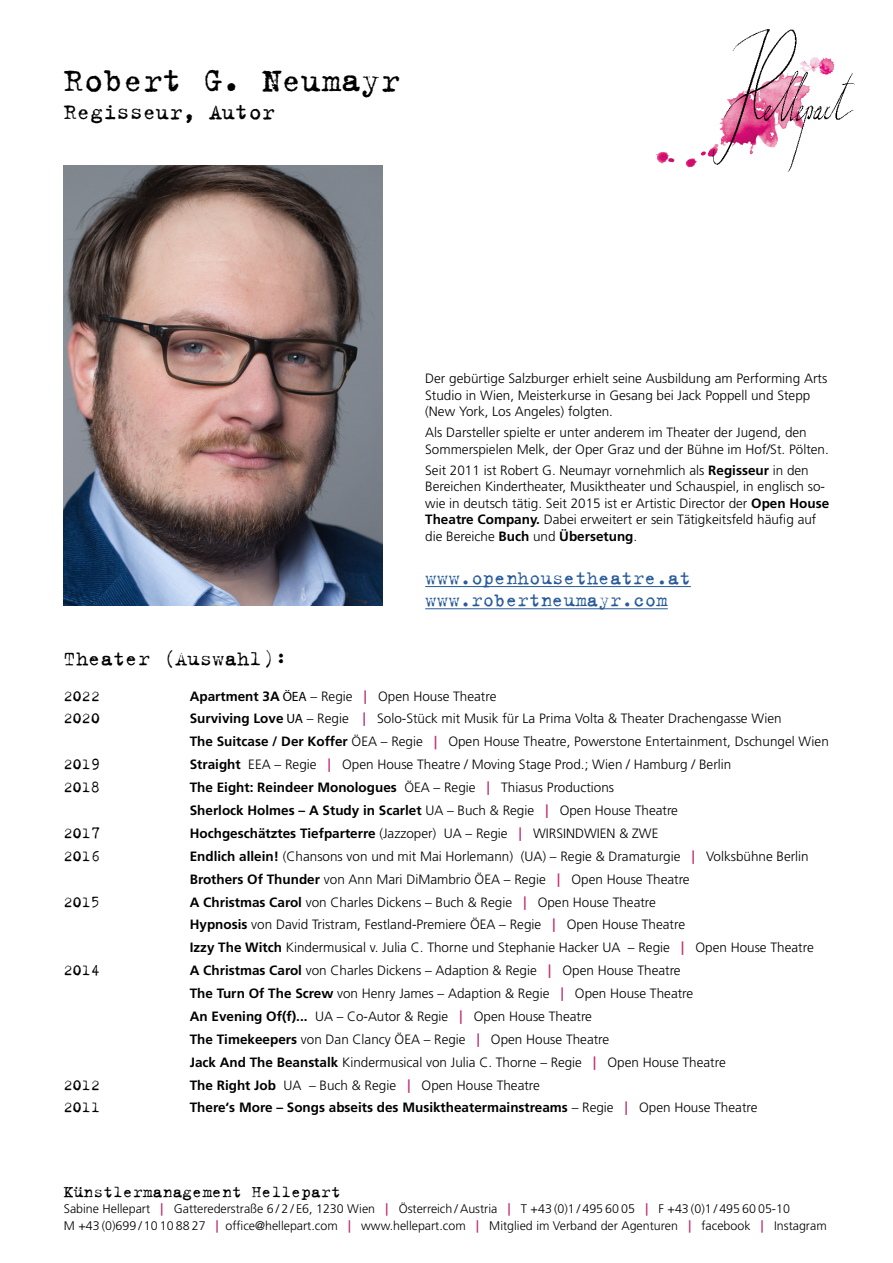
<style>
.page{position:relative;width:893px;height:1263px;background:#fff}
.page>*{position:absolute;margin:0;border:0;box-sizing:border-box;transform-origin:0 0}
.t1{font:36px "Trixie";color:#000}
.t2{font:24px "Trixie";color:#000}
.t3{font:22.5px "Trixie Text";color:#000}
.t4{font:21px/22.2px "Trixie Text";color:#275b9b}
.t5{font:18px "Trixie Text";color:#000}
.t6{font:16.5px "Trixie Text";color:#000}
.t7{font:300 13.5px/23px "Frutiger LT Std";color:#000}
.t8{font:700 13.5px/23px "Frutiger CE";color:#000}
.t9{font:300 12.45px/16.5px "Frutiger LT Std";color:#000}
.s1{font-weight:700}
.s2{font-family:"Frutiger CE";font-weight:700}
.s3{font-family:"Myriad Pro";font-weight:400}
.s4{font-family:"Frutiger CE";font-weight:700;color:#bf2d6e}
.s5{font-weight:700;color:#bf2d6e}
.s6{font-family:"Frutiger LT Std";font-weight:300}
.s7{color:#bf2d6e}
.s8{font-family:"Frutiger"}
</style>
<div class="page">
<img style="left:705px;top:29px;width:150px;height:143px">
<img style="left:64px;top:166px;width:319px;height:440px">
<hr style="left:425px;top:586px;width:266px;height:1px;background:#275b9b">
<hr style="left:425px;top:608px;width:243px;height:1px;background:#275b9b">
<h1 class="t1" style="left:64px;top:57px;width:338px">Robert G. Neumayr</h1>
<h2 class="t2" style="left:64px;top:97px;width:213px">Regisseur, Autor</h2>
<p class="t7" style="left:425px;top:370px;width:404px;line-height:16.5px">Der gebürtige Salzburger erhielt seine Ausbildung am Performing Arts<br>Studio in Wien, Meisterkurse in Gesang bei Jack Poppell und Stepp (New York, Los Angeles) folgten.</p>
<p class="t7" style="left:425px;top:424px;width:405px;line-height:16.5px">Als Darsteller spielte er unter anderem im Theater der Jugend, den<br>Sommerspielen Melk, der Oper Graz und der Bühne im Hof/St. Pölten.</p>
<p class="t7" style="left:425px;top:462px;width:405px;line-height:16.5px">Seit 2011 ist Robert G. Neumayr vornehmlich als <span class="s1">Regisseur</span> in den Bereichen Kindertheater, Musiktheater und Schauspiel, in englisch so&shy;wie in deutsch tätig. Seit 2015 ist er Artistic Director der <span class="s2">Open House Theatre Company.</span> Dabei erweitert er sein Tätigkeitsfeld häufig auf die Bereiche <span class="s1">Buch</span> und <span class="s1">Übersetung</span>.</p>
<h3 class="t4" style="left:425px;top:566px;width:267px">www.openhousetheatre.at www.robertneumayr.com</h3>
<h3 class="t3" style="left:64px;top:645px;width:224px">Theater (Auswahl):</h3>
<p class="t6" style="left:64px;top:686px;width:38px">2022</p>
<p class="t7" style="left:190px;top:685px;width:308px"><span class="s1">Apartment 3A</span> <span class="s3">ÖEA</span> – Regie <span class="s4">|</span> Open House Theatre</p>
<p class="t6" style="left:64px;top:709px;width:38px">2020</p>
<p class="t7" style="left:190px;top:707px;width:640px"><span class="s1">Surviving Love</span> <span class="s3">UA</span> – Regie <span class="s4">|</span> Solo-Stück mit Musik für La Prima Volta &amp; Theater Drachengasse Wien<br><span class="s1">The Suitcase / Der Koffer</span> ÖEA – Regie <span class="s5">|</span> Open House Theatre, Powerstone Entertainment, Dschungel Wien</p>
<p class="t6" style="left:64px;top:755px;width:38px">2019</p>
<p class="t7" style="left:190px;top:753px;width:543px"><span class="s2">Straight</span> EEA – Regie <span class="s4">|</span> Open House Theatre / Moving Stage Prod.; Wien / Hamburg / Berlin</p>
<p class="t6" style="left:64px;top:777px;width:38px">2018</p>
<p class="t8" style="left:190px;top:776px;width:490px">The Eight: Reindeer Monologues <span class="s6">ÖEA – Regie</span> <span class="s7">|</span> <span class="s6">Thiasus Productions<br></span>Sherlock Holmes – A Study in Scarlet <span class="s6">UA – Buch &amp; Regie</span> <span class="s7">|</span> <span class="s6">Open House Theatre</span></p>
<p class="t6" style="left:64px;top:823px;width:38px">2017</p>
<p class="t7" style="left:190px;top:822px;width:470px"><span class="s2">Hochgeschätztes Tiefparterre</span> (Jazzoper) UA – Regie <span class="s4">|</span> WIRSINDWIEN &amp; ZWE</p>
<p class="t6" style="left:64px;top:846px;width:38px">2016</p>
<p class="t7" style="left:190px;top:845px;width:620px"><span class="s2">Endlich allein!</span> (Chansons von und mit Mai Horlemann) <span class="s8">(</span>UA) – Regie &amp; Dramaturgie <span class="s4">|</span> Volksbühne Berlin<br><span class="s2">Brothers Of Thunder</span> von Ann Mari DiMambrio ÖEA – Regie <span class="s4">|</span> Open House Theatre</p>
<p class="t6" style="left:64px;top:892px;width:38px">2015</p>
<p class="t7" style="left:190px;top:890px;width:625px"><span class="s2">A Christmas Carol</span> von Charles Dickens – Buch &amp; Regie <span class="s4">|</span> Open House Theatre<br><span class="s2">Hypnosis</span> von David Tristram, Festland-Premiere ÖEA – Regie <span class="s4">|</span> Open House Theatre<br><span class="s2">Izzy The Witch</span> Kindermusical v. Julia C. Thorne und Stephanie Hacker UA – Regie <span class="s4">|</span> Open House Theatre</p>
<p class="t6" style="left:64px;top:960px;width:38px">2014</p>
<p class="t7" style="left:190px;top:959px;width:537px"><span class="s2">A Christmas Carol</span> von Charles Dickens – Adaption &amp; Regie <span class="s4">|</span> Open House Theatre<br><span class="s2">The Turn Of The Screw</span> von Henry James – Adaption &amp; Regie <span class="s4">|</span> Open House Theatre<br><span class="s2">An Evening Of(f)...</span> UA – Co-Autor &amp; Regie <span class="s4">|</span> Open House Theatre<br><span class="s2">The Timekeepers</span> von Dan Clancy ÖEA – Regie <span class="s4">|</span> Open House Theatre<br><span class="s2">Jack And The Beanstalk</span> Kindermusical von Julia C. Thorne – Regie <span class="s4">|</span> Open House Theatre</p>
<p class="t6" style="left:64px;top:1075px;width:38px">2012</p>
<p class="t7" style="left:190px;top:1073px;width:352px"><span class="s2">The Right Job</span> UA – Buch &amp; Regie <span class="s4">|</span> Open House Theatre</p>
<p class="t6" style="left:64px;top:1098px;width:38px">2011</p>
<p class="t8" style="left:190px;top:1096px;width:569px">There‘s More – Songs abseits des Musiktheatermainstreams <span class="s6">– Regie</span> <span class="s7">|</span> <span class="s6">Open House Theatre</span></p>
<h3 class="t5" style="left:64px;top:1181px;width:279px">Künstlermanagement Hellepart</h3>
<p class="t9" style="left:64px;top:1201px;width:764px">Sabine Hellepart <span class="s4">|</span> Gatterederstraße 6 / 2 / E6, 1230 Wien <span class="s4">|</span> Österreich / Austria <span class="s4">|</span> T +43 (0)1 / 495 60 05 <span class="s4">|</span> F +43 (0)1 / 495 60 05-10<br>M +43 (0)699 / 10 10 88 27 <span class="s4">|</span> office@hellepart.com <span class="s4">|</span> www.hellepart.com <span class="s4">|</span> Mitglied im Verband der Agenturen <span class="s4">|</span> facebook <span class="s4">|</span> Instagram</p>
</div>
